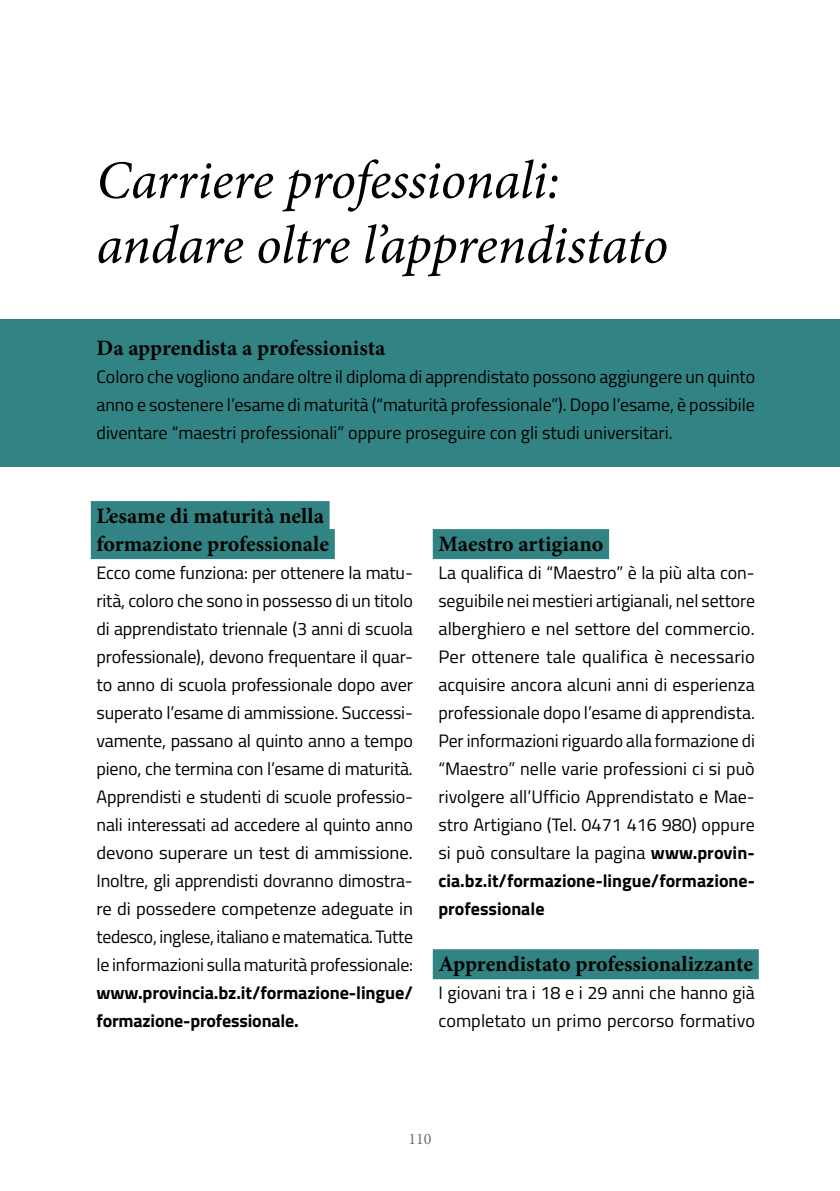
<style>
.page{position:relative;width:840px;height:1191px;background:#fff}
.page>*{position:absolute;margin:0;border:0;box-sizing:border-box;transform-origin:0 0}
.t1{font:italic 54px/64.8px "Minion Pro";letter-spacing:-.01em;color:#000}
.t2{font:700 22px/28px "Minion Pro";color:#000}
.t3{font:18px/28px "Cairo";color:#000;text-align:justify}
.t4{font:700 18px/28px "Cairo";letter-spacing:-.005em;color:#000}
.t5{font:16px "Minion Pro";color:#6f6f6e}
.s1{font-weight:700}
</style>
<div class="page">
<div style="left:91px;top:501px;width:238px;height:30px;background:#328484"></div>
<div style="left:91px;top:529px;width:243px;height:30px;background:#328484"></div>
<div style="left:432px;top:529px;width:176px;height:30px;background:#328484"></div>
<div style="left:432px;top:949px;width:326px;height:30px;background:#328484"></div>
<div style="left:0;top:319px;width:839px;height:147px;background:#328484"></div>
<h1 class="t1" style="left:96px;top:148px;width:573px">Carriere professionali: andare oltre l’apprendistato</h1>
<p class="t2" style="left:96px;top:333px;width:290px">Da apprendista a professionista</p>
<p class="t3" style="left:96px;top:362px;width:659px">Coloro che vogliono andare oltre il diploma di apprendistato possono aggiungere un quinto anno e sostenere l’esame di maturità (“maturità professionale”). Dopo l’esame, è possibile diventare “maestri professionali” oppure proseguire con gli studi universitari.</p>
<p class="t2" style="left:96px;top:501px;width:234px">L’esame di maturità nella formazione professionale</p>
<p class="t3" style="left:96px;top:558px;width:318px">Ecco come funziona: per ottenere la matu&shy;rità, coloro che sono in possesso di un titolo di apprendistato triennale (3 anni di scuola professionale), devono frequentare il quar&shy;to anno di scuola professionale dopo aver superato l’esame di ammissione. Successi&shy;vamente, passano al quinto anno a tempo pieno, che termina con l’esame di maturità.<br>Apprendisti e studenti di scuole professio&shy;nali interessati ad accedere al quinto anno devono superare un test di ammissione.<br>Inoltre, gli apprendisti dovranno dimostra&shy;re di possedere competenze adeguate in tedesco, inglese, italiano e matematica. Tutte le informazioni sulla maturità professionale:</p>
<p class="t4" style="left:96px;top:978px;width:318px">www.provincia.bz.it/formazione-lingue/ formazione-professionale.</p>
<p class="t2" style="left:438px;top:529px;width:166px">Maestro artigiano</p>
<p class="t3" style="left:438px;top:558px;width:318px">La qualifica di “Maestro” è la più alta con&shy;seguibile nei mestieri artigianali, nel settore alberghiero e nel settore del commercio.<br>Per ottenere tale qualifica è necessario acquisire ancora alcuni anni di esperienza professionale dopo l’esame di apprendista.<br>Per informazioni riguardo alla formazione di “Maestro” nelle varie professioni ci si può rivolgere all’Ufficio Apprendistato e Mae&shy;stro Artigiano (Tel. 0471 416 980) oppure si può consultare la pagina <span class="s1">www.provin&shy;cia.bz.it/formazione-lingue/formazione&shy;professionale</span></p>
<p class="t2" style="left:438px;top:949px;width:316px">Apprendistato professionalizzante</p>
<p class="t3" style="left:438px;top:978px;width:318px">I giovani tra i 18 e i 29 anni che hanno già completato un primo percorso formativo</p>
<p class="t5" style="left:408px;top:1127px;width:25px">110</p>
</div>
